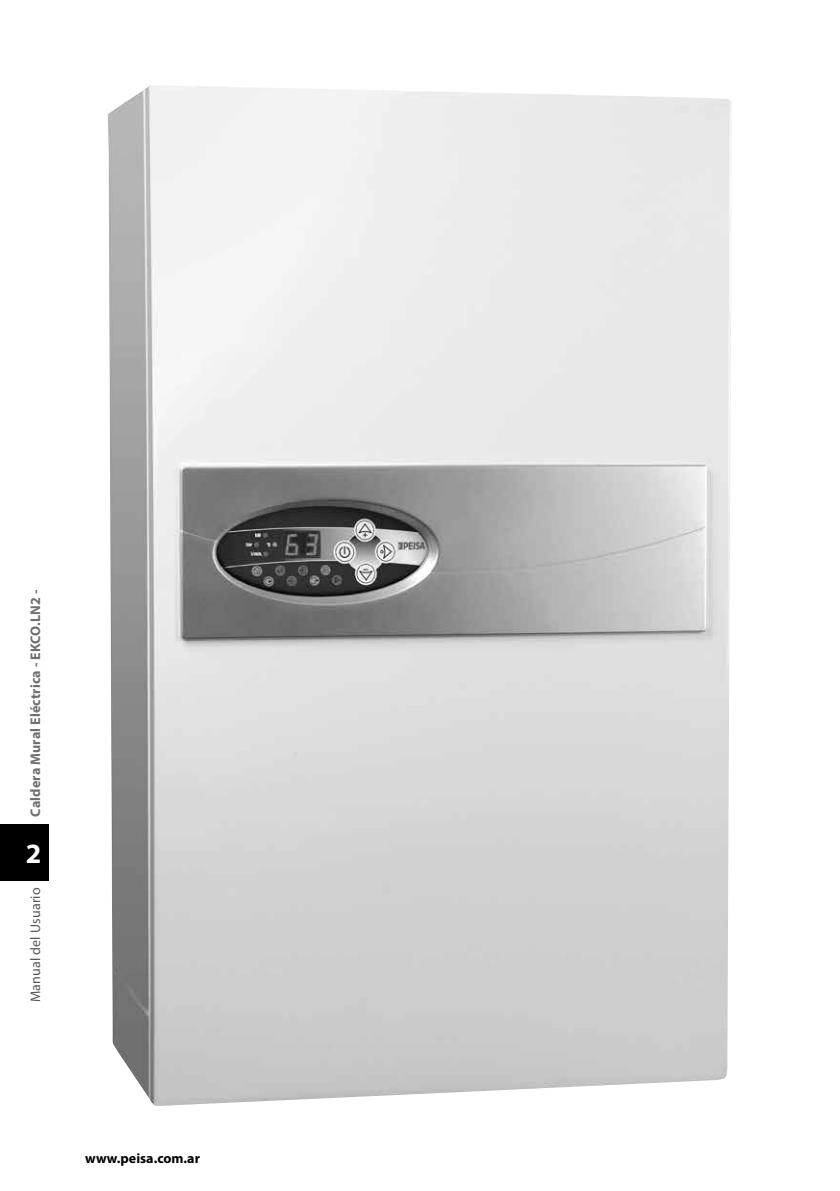
<style>
.page{position:relative;width:840px;height:1191px;background:#fff}
.page>*{position:absolute;margin:0;border:0;box-sizing:border-box;transform-origin:0 0}
.t1{font:700 28px "Myriad Pro";color:#fff}
.t2{font:700 14px "Myriad Pro";letter-spacing:.01em;color:#706f6f}
.t3{font:14px "Myriad Pro";letter-spacing:.01em;color:#575756}
.t4{font:700 14px "Myriad Pro";color:#000}
</style>
<div class="page">
<div style="left:0;top:824px;width:48px;height:56px;background:#000"></div>
<img style="left:108px;top:85px;width:624px;height:1021px">
<p class="t2" style="left:26px;top:816px;width:228px;rotate:-90deg">Caldera Mural Eléctrica - EKCO.LN2 -</p>
<h1 class="t1" style="left:26px;top:835px;width:17px">2</h1>
<p class="t3" style="left:27px;top:1002px;width:116px;rotate:-90deg">Manual del Usuario</p>
<p class="t4" style="left:85px;top:1148px;width:116px">www.peisa.com.ar</p>
</div>
